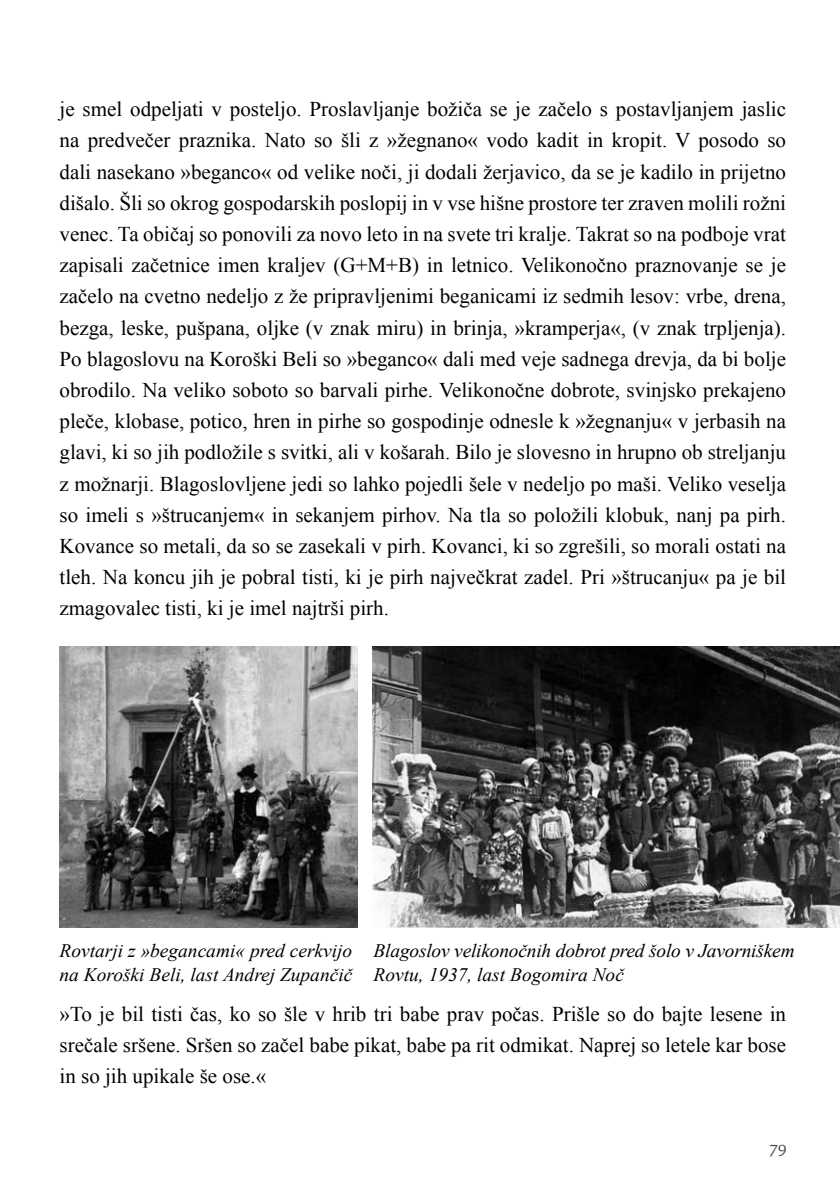
<style>
.page{position:relative;width:840px;height:1191px;background:#fff}
.page>*{position:absolute;margin:0;border:0;box-sizing:border-box;transform-origin:0 0}
.t1{font:21px/31.2px "Times New Roman";color:#000;text-align:justify}
.t2{font:italic 19px/23.2px "Times New Roman";color:#000}
.t3{font:18px "Legacy San Itc SCTEE";color:#4d4d4f}
</style>
<div class="page">
<img style="left:60px;top:646px;width:297px;height:281px">
<img style="left:372px;top:646px;width:467px;height:281px">
<p class="t1" style="left:60px;top:93px;width:727px">je smel odpeljati v posteljo. Proslavljanje božiča se je začelo s postavljanjem jaslic na predvečer praznika. Nato so šli z »žegnano« vodo kadit in kropit. V posodo so dali nasekano »beganco« od velike noči, ji dodali žerjavico, da se je kadilo in prijetno dišalo. Šli so okrog gospodarskih poslopij in v vse hišne prostore ter zraven molili rožni venec. Ta običaj so ponovili za novo leto in na svete tri kralje. Takrat so na podboje vrat zapisali začetnice imen kraljev (G+M+B) in letnico. Velikonočno praznovanje se je začelo na cvetno nedeljo z že pripravljenimi beganicami iz sedmih lesov: vrbe, drena, bezga, leske, pušpana, oljke (v znak miru) in brinja, »kramperja«, (v znak trpljenja).<br>Po blagoslovu na Koroški Beli so »beganco« dali med veje sadnega drevja, da bi bolje obrodilo. Na veliko soboto so barvali pirhe. Velikonočne dobrote, svinjsko prekajeno pleče, klobase, potico, hren in pirhe so gospodinje odnesle k »žegnanju« v jerbasih na glavi, ki so jih podložile s svitki, ali v košarah. Bilo je slovesno in hrupno ob streljanju z možnarji. Blagoslovljene jedi so lahko pojedli šele v nedeljo po maši. Veliko veselja so imeli s »štrucanjem« in sekanjem pirhov. Na tla so položili klobuk, nanj pa pirh.<br>Kovance so metali, da so se zasekali v pirh. Kovanci, ki so zgrešili, so morali ostati na tleh. Na koncu jih je pobral tisti, ki je pirh največkrat zadel. Pri »štrucanju« pa je bil zmagovalec tisti, ki je imel najtrši pirh.</p>
<p class="t2" style="left:60px;top:939px;width:294px">Rovtarji z »begancami« pred cerkvijo na Koroški Beli, last Andrej Zupančič</p>
<p class="t2" style="left:373px;top:939px;width:422px">Blagoslov velikonočnih dobrot pred šolo v Javorniškem<br>Rovtu, 1937, last Bogomira Noč</p>
<p class="t1" style="left:60px;top:998px;width:727px">»To je bil tisti čas, ko so šle v hrib tri babe prav počas. Prišle so do bajte lesene in srečale sršene. Sršen so začel babe pikat, babe pa rit odmikat. Naprej so letele kar bose in so jih upikale še ose.«</p>
<p class="t3" style="left:769px;top:1137px;width:19px">79</p>
</div>
